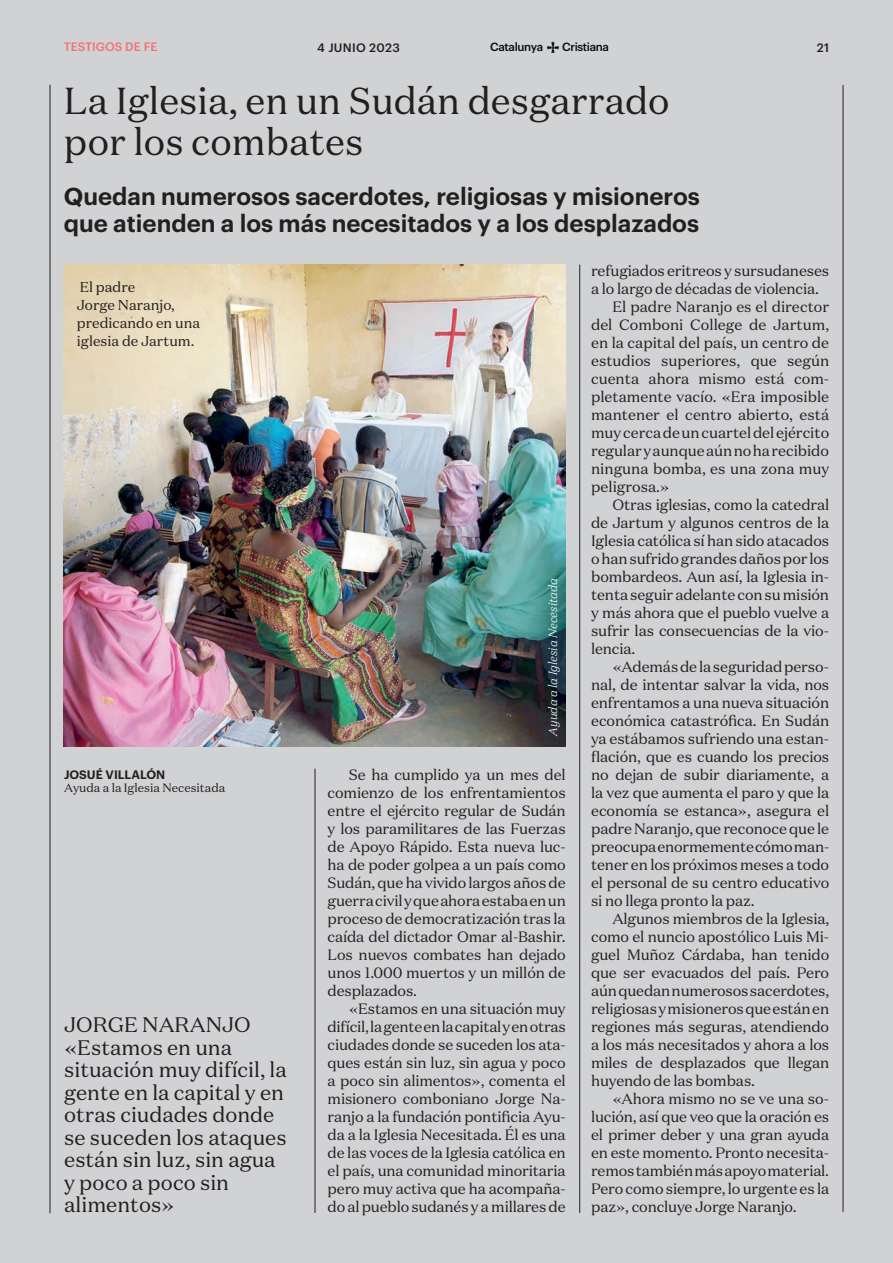
<style>
.page{position:relative;width:893px;height:1263px;background:#d1d2d4}
.page>*{position:absolute;margin:0;border:0;box-sizing:border-box;transform-origin:0 0}
.t1{font:37.5px/40.5px "Domaine Text";color:#231f20}
.t2{font:600 24px/27px "Graphik";color:#231f20}
.t3{font:21px/22.5px "Domaine Text";color:#231f20}
.t4{font:15px/18px "Domaine Text";letter-spacing:-.01em;color:#231f20;text-align:justify}
.t5{font:14.25px/18px "Domaine Text";color:#231f20}
.t6{font:italic 300 12px "Domaine Text";color:#fff}
.t7{font:12px "Domaine Text";color:#231f20}
.t8{font:600 12px "Graphik";color:#231f20}
.t9{font:500 12px "Graphik";letter-spacing:.025em;color:#231f20}
.t10{font:500 12px "Graphik";letter-spacing:-.005em;color:#f27278}
.t11{font:500 11.55px "Graphik";letter-spacing:-.03em;color:#07090c}
</style>
<div class="page">
<hr style="left:843px;top:85px;width:1px;height:1127px;background:#231f20">
<svg style="left:547px;top:42px;width:12px;height:11px"></svg>
<hr style="left:315px;top:769px;width:1px;height:444px;background:#231f20">
<img style="left:64px;top:265px;width:502px;height:481px">
<hr style="left:579px;top:265px;width:1px;height:948px;background:#231f20">
<hr style="left:50px;top:85px;width:1px;height:1128px;background:#231f20">
<p class="t9" style="left:317px;top:38px;width:84px">4 JUNIO 2023</p>
<p class="t11" style="left:490px;top:38px;width:54px">Catalunya</p>
<p class="t11" style="left:562px;top:38px;width:48px">Cristiana</p>
<p class="t9" style="left:817px;top:38px;width:14px">21</p>
<h1 class="t1" style="left:64px;top:80px;width:607px">La Iglesia, en un Sudán desgarrado por los combates</h1>
<p class="t10" style="left:64px;top:38px;width:95px">TESTIGOS DE FE</p>
<h2 class="t2" style="left:64px;top:181px;width:638px">Quedan numerosos sacerdotes, religiosas y misioneros que atienden a los más necesitados y a los desplazados</h2>
<p class="t5" style="left:77px;top:278px;width:125px">El padre<br>Jorge Naranjo, predicando en una iglesia de Jartum.</p>
<p class="t8" style="left:64px;top:765px;width:103px">JOSUÉ VILLALÓN</p>
<p class="t7" style="left:64px;top:780px;width:163px">Ayuda a la Iglesia Necesitada</p>
<h3 class="t3" style="left:64px;top:1013px;width:224px">JORGE NARANJO «Estamos en una situación muy difícil, la gente en la capital y en otras ciudades donde se suceden los ataques están sin luz, sin agua y poco a poco sin alimentos»</h3>
<p class="t6" style="left:545px;top:736px;width:159px;rotate:-90deg">Ayuda a la Iglesia Necesitada</p>
<p class="t4" style="left:328px;top:766px;width:240px;text-indent:21px">Se ha cumplido ya un mes del comienzo de los enfrentamientos entre el ejército regular de Sudán y los paramilitares de las Fuerzas de Apoyo Rápido. Esta nueva luc&shy;ha de poder golpea a un país como Sudán, que ha vivido largos años de guerra civil y que ahora estaba en un proceso de democratización tras la caída del dictador Omar al-Bashir.<br>Los nuevos combates han dejado unos 1.000 muertos y un millón de desplazados.</p>
<p class="t4" style="left:328px;top:1000px;width:240px;text-indent:21px">«Estamos en una situación muy difícil, la gente en la capital y en otras ciudades donde se suceden los ata&shy;ques están sin luz, sin agua y poco a poco sin alimentos», comenta el misionero comboniano Jorge Na&shy;ranjo a la fundación pontificia Ayu&shy;da a la Iglesia Necesitada. Él es una de las voces de la Iglesia católica en el país, una comunidad minoritaria pero muy activa que ha acompaña&shy;do al pueblo sudanés y a millares de</p>
<p class="t4" style="left:591px;top:262px;width:240px">refugiados eritreos y sursudaneses</p>
<p class="t4" style="left:591px;top:280px;width:229px">a lo largo de décadas de violencia.</p>
<p class="t4" style="left:612px;top:298px;width:218px">El padre Naranjo es el director</p>
<p class="t4" style="left:591px;top:316px;width:240px">del Comboni College de Jartum,</p>
<p class="t4" style="left:591px;top:334px;width:240px">en la capital del país, un centro de</p>
<p class="t4" style="left:591px;top:352px;width:240px">estudios superiores, que según</p>
<p class="t4" style="left:591px;top:370px;width:240px">cuenta ahora mismo está com-</p>
<p class="t4" style="left:591px;top:388px;width:240px">pletamente vacío. «Era imposible</p>
<p class="t4" style="left:591px;top:406px;width:240px">mantener el centro abierto, está</p>
<p class="t4" style="left:591px;top:424px;width:240px">muy cerca de un cuartel del ejército</p>
<p class="t4" style="left:591px;top:442px;width:239px">regular y aunque aún no ha recibido</p>
<p class="t4" style="left:591px;top:460px;width:240px">ninguna bomba, es una zona muy</p>
<p class="t4" style="left:591px;top:478px;width:80px">peligrosa.»</p>
<p class="t4" style="left:612px;top:496px;width:218px">Otras iglesias, como la catedral</p>
<p class="t4" style="left:591px;top:514px;width:240px">de Jartum y algunos centros de la</p>
<p class="t4" style="left:591px;top:532px;width:240px">Iglesia católica sí han sido atacados</p>
<p class="t4" style="left:591px;top:550px;width:240px">o han sufrido grandes daños por los</p>
<p class="t4" style="left:591px;top:568px;width:240px">bombardeos. Aun así, la Iglesia in-</p>
<p class="t4" style="left:591px;top:586px;width:240px">tenta seguir adelante con su misión</p>
<p class="t4" style="left:591px;top:604px;width:240px">y más ahora que el pueblo vuelve a</p>
<p class="t4" style="left:591px;top:622px;width:240px">sufrir las consecuencias de la vio-</p>
<p class="t4" style="left:591px;top:640px;width:46px">lencia.</p>
<p class="t4" style="left:612px;top:658px;width:218px">«Además de la seguridad perso-</p>
<p class="t4" style="left:591px;top:676px;width:240px">nal, de intentar salvar la vida, nos</p>
<p class="t4" style="left:591px;top:694px;width:240px">enfrentamos a una nueva situación</p>
<p class="t4" style="left:591px;top:712px;width:240px">económica catastrófica. En Sudán</p>
<p class="t4" style="left:591px;top:730px;width:240px">ya estábamos sufriendo una estan-</p>
<p class="t4" style="left:591px;top:748px;width:240px">flación, que es cuando los precios</p>
<p class="t4" style="left:591px;top:766px;width:240px">no dejan de subir diariamente, a</p>
<p class="t4" style="left:591px;top:784px;width:240px">la vez que aumenta el paro y que la</p>
<p class="t4" style="left:591px;top:802px;width:240px">economía se estanca», asegura el</p>
<p class="t4" style="left:591px;top:820px;width:240px">padre Naranjo, que reconoce que le</p>
<p class="t4" style="left:591px;top:838px;width:240px">preocupa enormemente cómo man-</p>
<p class="t4" style="left:591px;top:856px;width:240px">tener en los próximos meses a todo</p>
<p class="t4" style="left:591px;top:874px;width:240px">el personal de su centro educativo</p>
<p class="t4" style="left:591px;top:892px;width:165px">si no llega pronto la paz.</p>
<p class="t4" style="left:612px;top:910px;width:218px">Algunos miembros de la Iglesia,</p>
<p class="t4" style="left:591px;top:928px;width:240px">como el nuncio apostólico Luis Mi-</p>
<p class="t4" style="left:591px;top:946px;width:240px">guel Muñoz Cárdaba, han tenido</p>
<p class="t4" style="left:591px;top:964px;width:240px">que ser evacuados del país. Pero</p>
<p class="t4" style="left:591px;top:982px;width:240px">aún quedan numerosos sacerdotes,</p>
<p class="t4" style="left:591px;top:1000px;width:240px">religiosas y misioneros que están en</p>
<p class="t4" style="left:591px;top:1018px;width:240px">regiones más seguras, atendiendo</p>
<p class="t4" style="left:591px;top:1036px;width:240px">a los más necesitados y ahora a los</p>
<p class="t4" style="left:591px;top:1054px;width:240px">miles de desplazados que llegan</p>
<p class="t4" style="left:591px;top:1072px;width:165px">huyendo de las bombas.</p>
<p class="t4" style="left:612px;top:1090px;width:218px">«Ahora mismo no se ve una so-</p>
<p class="t4" style="left:591px;top:1108px;width:240px">lución, así que veo que la oración es</p>
<p class="t4" style="left:591px;top:1126px;width:240px">el primer deber y una gran ayuda</p>
<p class="t4" style="left:591px;top:1144px;width:240px">en este momento. Pronto necesita-</p>
<p class="t4" style="left:591px;top:1162px;width:240px">remos también más apoyo material.</p>
<p class="t4" style="left:591px;top:1180px;width:240px">Pero como siempre, lo urgente es la</p>
<p class="t4" style="left:591px;top:1198px;width:207px">paz», concluye Jorge Naranjo.</p>
</div>
